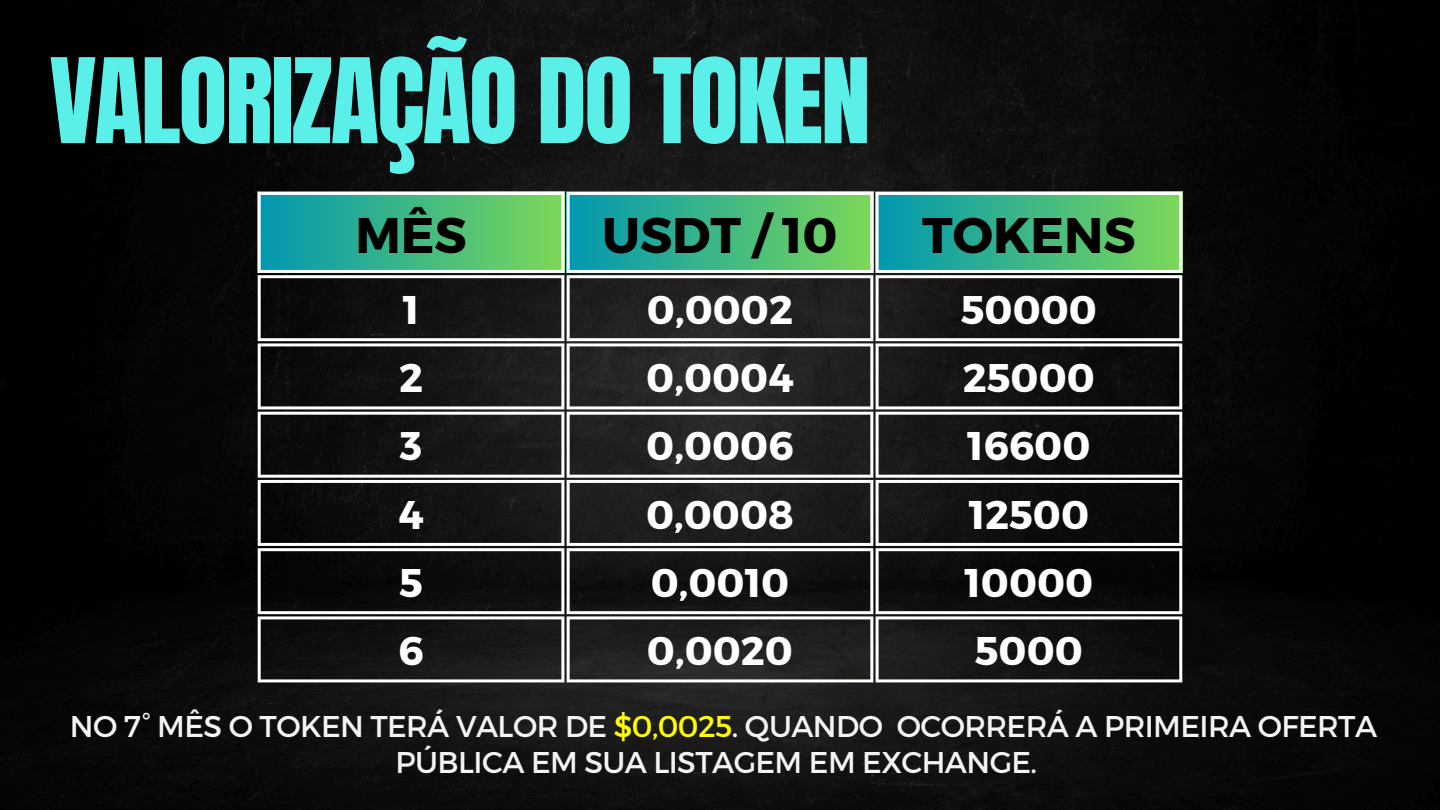
<style>
.page{position:relative;width:1440px;height:810px;background:#fff}
.page>*{position:absolute;margin:0;border:0;box-sizing:border-box;transform-origin:0 0}
.t1{font:100px "Anton";letter-spacing:-.02em;color:#5befea}
.t2{font:700 50px "Montserrat";color:#000}
.t3{font:700 40px "Montserrat";color:#fff}
.t4{font:30px/36px "Montserrat";letter-spacing:-.02em;color:#f4f4f4;text-align:center}
.s1{color:#fffc00}
</style>
<div class="page">
<img style="left:0;top:0;width:1440px;height:810px">
<div style="left:258px;top:192px;width:306px;height:81px;background:linear-gradient(to right,#0097b2,#7cd858)"></div>
<div style="left:567px;top:192px;width:306px;height:81px;background:linear-gradient(to right,#0097b2,#7cd858)"></div>
<div style="left:876px;top:192px;width:306px;height:81px;background:linear-gradient(to right,#0097b2,#7cd858)"></div>
<hr style="left:258px;top:195px;width:3px;height:75px;background:#fff">
<hr style="left:561px;top:195px;width:3px;height:75px;background:#fff">
<hr style="left:258px;top:192px;width:306px;height:3px;background:#fff">
<hr style="left:258px;top:270px;width:306px;height:3px;background:#fff">
<hr style="left:567px;top:195px;width:3px;height:75px;background:#fff">
<hr style="left:870px;top:195px;width:3px;height:75px;background:#fff">
<hr style="left:567px;top:192px;width:306px;height:3px;background:#fff">
<hr style="left:567px;top:270px;width:306px;height:3px;background:#fff">
<hr style="left:876px;top:195px;width:3px;height:75px;background:#fff">
<hr style="left:1179px;top:195px;width:3px;height:75px;background:#fff">
<hr style="left:876px;top:192px;width:306px;height:3px;background:#fff">
<hr style="left:876px;top:270px;width:306px;height:3px;background:#fff">
<hr style="left:258px;top:278px;width:3px;height:60px;background:#fff">
<hr style="left:561px;top:278px;width:3px;height:60px;background:#fff">
<hr style="left:258px;top:275px;width:306px;height:3px;background:#fff">
<hr style="left:258px;top:338px;width:306px;height:3px;background:#fff">
<hr style="left:567px;top:278px;width:3px;height:60px;background:#fff">
<hr style="left:870px;top:278px;width:3px;height:60px;background:#fff">
<hr style="left:567px;top:275px;width:306px;height:3px;background:#fff">
<hr style="left:567px;top:338px;width:306px;height:3px;background:#fff">
<hr style="left:876px;top:278px;width:3px;height:60px;background:#fff">
<hr style="left:1179px;top:278px;width:3px;height:60px;background:#fff">
<hr style="left:876px;top:275px;width:306px;height:3px;background:#fff">
<hr style="left:876px;top:338px;width:306px;height:3px;background:#fff">
<hr style="left:258px;top:346px;width:3px;height:60px;background:#fff">
<hr style="left:561px;top:346px;width:3px;height:60px;background:#fff">
<hr style="left:258px;top:343px;width:306px;height:3px;background:#fff">
<hr style="left:258px;top:406px;width:306px;height:3px;background:#fff">
<hr style="left:567px;top:346px;width:3px;height:60px;background:#fff">
<hr style="left:870px;top:346px;width:3px;height:60px;background:#fff">
<hr style="left:567px;top:343px;width:306px;height:3px;background:#fff">
<hr style="left:567px;top:406px;width:306px;height:3px;background:#fff">
<hr style="left:876px;top:346px;width:3px;height:60px;background:#fff">
<hr style="left:1179px;top:346px;width:3px;height:60px;background:#fff">
<hr style="left:876px;top:343px;width:306px;height:3px;background:#fff">
<hr style="left:876px;top:406px;width:306px;height:3px;background:#fff">
<hr style="left:258px;top:415px;width:3px;height:60px;background:#fff">
<hr style="left:561px;top:415px;width:3px;height:60px;background:#fff">
<hr style="left:258px;top:412px;width:306px;height:3px;background:#fff">
<hr style="left:258px;top:475px;width:306px;height:3px;background:#fff">
<hr style="left:567px;top:415px;width:3px;height:60px;background:#fff">
<hr style="left:870px;top:415px;width:3px;height:60px;background:#fff">
<hr style="left:567px;top:412px;width:306px;height:3px;background:#fff">
<hr style="left:567px;top:475px;width:306px;height:3px;background:#fff">
<hr style="left:876px;top:415px;width:3px;height:60px;background:#fff">
<hr style="left:1179px;top:415px;width:3px;height:60px;background:#fff">
<hr style="left:876px;top:412px;width:306px;height:3px;background:#fff">
<hr style="left:876px;top:475px;width:306px;height:3px;background:#fff">
<hr style="left:258px;top:483px;width:3px;height:60px;background:#fff">
<hr style="left:561px;top:483px;width:3px;height:60px;background:#fff">
<hr style="left:258px;top:480px;width:306px;height:3px;background:#fff">
<hr style="left:258px;top:543px;width:306px;height:3px;background:#fff">
<hr style="left:567px;top:483px;width:3px;height:60px;background:#fff">
<hr style="left:870px;top:483px;width:3px;height:60px;background:#fff">
<hr style="left:567px;top:480px;width:306px;height:3px;background:#fff">
<hr style="left:567px;top:543px;width:306px;height:3px;background:#fff">
<hr style="left:876px;top:483px;width:3px;height:60px;background:#fff">
<hr style="left:1179px;top:483px;width:3px;height:60px;background:#fff">
<hr style="left:876px;top:480px;width:306px;height:3px;background:#fff">
<hr style="left:876px;top:543px;width:306px;height:3px;background:#fff">
<hr style="left:258px;top:551px;width:3px;height:60px;background:#fff">
<hr style="left:561px;top:551px;width:3px;height:60px;background:#fff">
<hr style="left:258px;top:548px;width:306px;height:3px;background:#fff">
<hr style="left:258px;top:611px;width:306px;height:3px;background:#fff">
<hr style="left:567px;top:551px;width:3px;height:60px;background:#fff">
<hr style="left:870px;top:551px;width:3px;height:60px;background:#fff">
<hr style="left:567px;top:548px;width:306px;height:3px;background:#fff">
<hr style="left:567px;top:611px;width:306px;height:3px;background:#fff">
<hr style="left:876px;top:551px;width:3px;height:60px;background:#fff">
<hr style="left:1179px;top:551px;width:3px;height:60px;background:#fff">
<hr style="left:876px;top:548px;width:306px;height:3px;background:#fff">
<hr style="left:876px;top:611px;width:306px;height:3px;background:#fff">
<hr style="left:258px;top:619px;width:3px;height:60px;background:#fff">
<hr style="left:561px;top:619px;width:3px;height:60px;background:#fff">
<hr style="left:258px;top:616px;width:306px;height:3px;background:#fff">
<hr style="left:258px;top:679px;width:306px;height:3px;background:#fff">
<hr style="left:567px;top:619px;width:3px;height:60px;background:#fff">
<hr style="left:870px;top:619px;width:3px;height:60px;background:#fff">
<hr style="left:567px;top:616px;width:306px;height:3px;background:#fff">
<hr style="left:567px;top:679px;width:306px;height:3px;background:#fff">
<hr style="left:876px;top:619px;width:3px;height:60px;background:#fff">
<hr style="left:1179px;top:619px;width:3px;height:60px;background:#fff">
<hr style="left:876px;top:616px;width:306px;height:3px;background:#fff">
<hr style="left:876px;top:679px;width:306px;height:3px;background:#fff">
<h1 class="t1" style="left:50px;top:29px;width:823px">VALORIZAÇÃO DO TOKEN</h1>
<p class="t2" style="left:355px;top:202px;width:113px">MÊS</p>
<p class="t2" style="left:602px;top:202px;width:237px">USDT / 10</p>
<p class="t2" style="left:922px;top:202px;width:215px">TOKENS</p>
<p class="t3" style="left:403px;top:284px;width:18px">1</p>
<p class="t3" style="left:647px;top:284px;width:148px">0,0002</p>
<p class="t3" style="left:961px;top:284px;width:138px">50000</p>
<p class="t3" style="left:399px;top:352px;width:25px">2</p>
<p class="t3" style="left:646px;top:352px;width:149px">0,0004</p>
<p class="t3" style="left:963px;top:352px;width:134px">25000</p>
<p class="t3" style="left:400px;top:420px;width:24px">3</p>
<p class="t3" style="left:646px;top:420px;width:149px">0,0006</p>
<p class="t3" style="left:967px;top:420px;width:125px">16600</p>
<p class="t3" style="left:398px;top:488px;width:27px">4</p>
<p class="t3" style="left:646px;top:488px;width:149px">0,0008</p>
<p class="t3" style="left:969px;top:488px;width:122px">12500</p>
<p class="t3" style="left:399px;top:557px;width:25px">5</p>
<p class="t3" style="left:651px;top:557px;width:140px">0,0010</p>
<p class="t3" style="left:964px;top:557px;width:130px">10000</p>
<p class="t3" style="left:398px;top:625px;width:27px">6</p>
<p class="t3" style="left:647px;top:625px;width:148px">0,0020</p>
<p class="t3" style="left:975px;top:625px;width:110px">5000</p>
<p class="t4" style="left:70px;top:707px;width:1309px">NO 7° MÊS O TOKEN TERÁ VALOR DE <span class="s1">$0,0025</span>. QUANDO OCORRERÁ A PRIMEIRA OFERTA<br>PÚBLICA EM SUA LISTAGEM EM EXCHANGE.</p>
</div>
